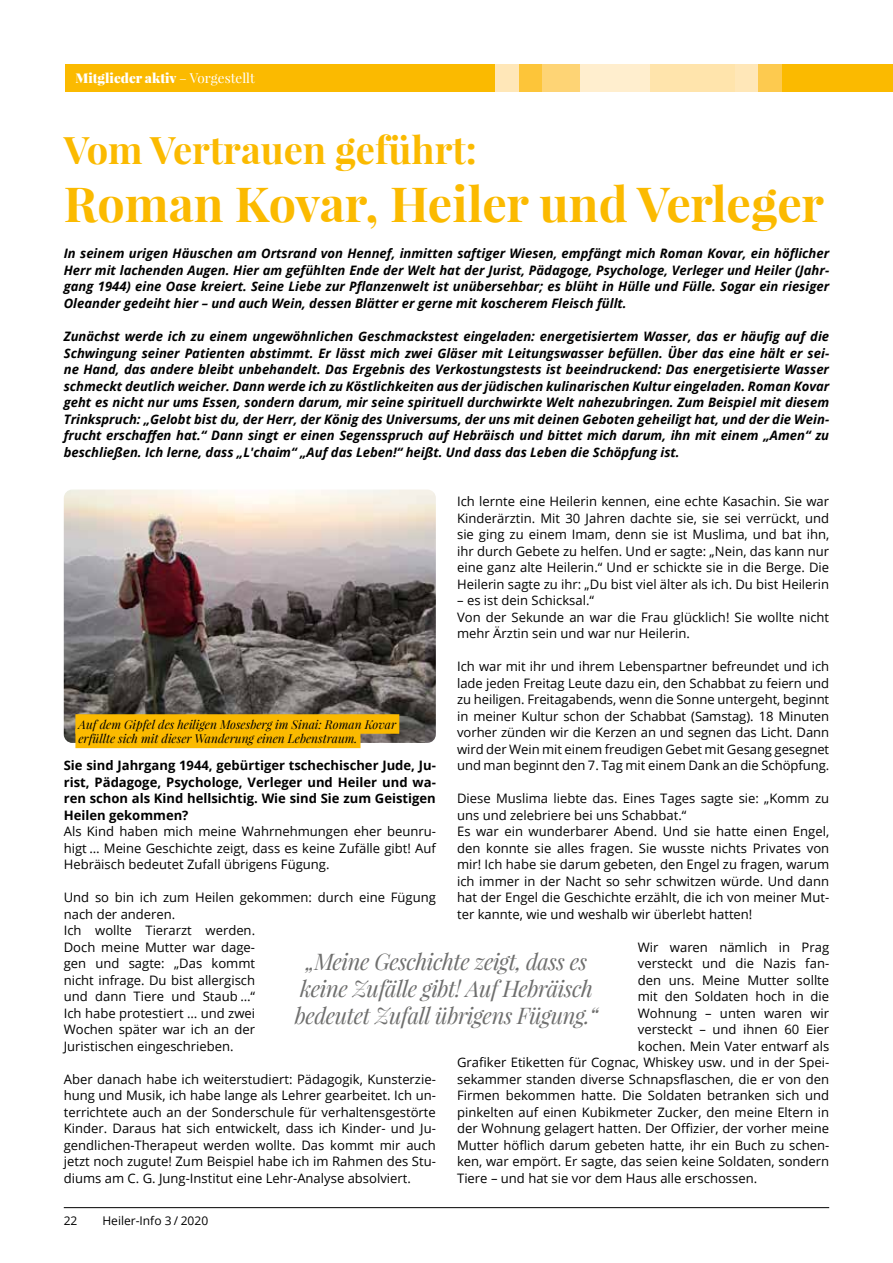
<style>
.page{position:relative;width:893px;height:1263px;background:#fff}
.page>*{position:absolute;margin:0;border:0;box-sizing:border-box;transform-origin:0 0}
.t1{font:700 48.6px "Playfair Display";letter-spacing:-.005em;color:#fbba00}
.t2{font:700 38.1px "Playfair Display";color:#fbba00}
.t3{font:italic 22.5px/27px "Playfair Display";letter-spacing:-.02em;color:#6f6f6e;text-align:center}
.t4{font:900 13.5px "Playfair Display";color:#fff}
.t5{font:13.05px/16.5px "Open Sans";color:#000;text-align:justify}
.t6{font:italic 700 13.05px/16.5px "Open Sans";color:#000;text-align:justify}
.t7{font:700 13.05px/16.5px "Open Sans";color:#000;text-align:justify}
.t8{font:italic 12px/14.4px "Playfair Display";color:#000}
.t9{font:12px "Open Sans";color:#000}
.s1{font-weight:400}
</style>
<div class="page">
<div style="left:782px;top:64px;width:111px;height:27px;background:#fbba00"></div>
<div style="left:65px;top:64px;width:430px;height:27px;background:#fbba00"></div>
<div style="left:495px;top:64px;width:24px;height:27px;background:#ffe7b8"></div>
<div style="left:735px;top:64px;width:23px;height:27px;background:#ffe7b8"></div>
<div style="left:519px;top:64px;width:24px;height:27px;background:#fdc539"></div>
<div style="left:758px;top:64px;width:24px;height:27px;background:#fdca4f"></div>
<div style="left:543px;top:64px;width:37px;height:27px;background:#fed475"></div>
<div style="left:580px;top:64px;width:70px;height:27px;background:#ffeece"></div>
<div style="left:650px;top:64px;width:85px;height:27px;background:#ffe4ac"></div>
<img style="left:64px;top:489px;width:372px;height:254px">
<div style="left:75px;top:714px;width:324px;height:20px;background:#fbba00"></div>
<div style="left:75px;top:729px;width:285px;height:19px;background:#fbba00"></div>
<hr style="left:64px;top:1207px;width:765px;height:1px;background:#000">
<p class="t4" style="left:75px;top:69px;width:181px">Mitglieder aktiv <span class="s1">– Vorgestellt</span></p>
<h2 class="t2" style="left:64px;top:126px;width:415px">Vom Vertrauen geführt:</h2>
<h1 class="t1" style="left:64px;top:173px;width:762px">Roman Kovar, Heiler und Verleger</h1>
<p class="t6" style="left:64px;top:245px;width:767px">In seinem urigen Häuschen am Ortsrand von Hennef, inmitten saftiger Wiesen, empfängt mich Roman Kovar, ein höflicher Herr mit lachenden Augen. Hier am gefühlten Ende der Welt hat der Jurist, Pädagoge, Psychologe, Verleger und Heiler (Jahr&shy;gang 1944) eine Oase kreiert. Seine Liebe zur Pflanzenwelt ist unübersehbar; es blüht in Hülle und Fülle. Sogar ein riesiger Oleander gedeiht hier – und auch Wein, dessen Blätter er gerne mit koscherem Fleisch füllt.</p>
<p class="t6" style="left:64px;top:328px;width:767px">Zunächst werde ich zu einem ungewöhnlichen Geschmackstest eingeladen: energetisiertem Wasser, das er häufig auf die Schwingung seiner Patienten abstimmt. Er lässt mich zwei Gläser mit Leitungswasser befüllen. Über das eine hält er sei&shy;ne Hand, das andere bleibt unbehandelt. Das Ergebnis des Verkostungstests ist beeindruckend: Das energetisierte Wasser schmeckt deutlich weicher. Dann werde ich zu Köstlichkeiten aus der jüdischen kulinarischen Kultur eingeladen. Roman Kovar geht es nicht nur ums Essen, sondern darum, mir seine spirituell durchwirkte Welt nahezubringen. Zum Beispiel mit diesem Trinkspruch: „Gelobt bist du, der Herr, der König des Universums, der uns mit deinen Geboten geheiligt hat, und der die Wein&shy;frucht erschaffen hat.“ Dann singt er einen Segensspruch auf Hebräisch und bittet mich darum, ihn mit einem „Amen“ zu beschließen. Ich lerne, dass „L'chaim“ „Auf das Leben!“ heißt. Und dass das Leben die Schöpfung ist.</p>
<p class="t5" style="left:457px;top:493px;width:374px">Ich lernte eine Heilerin kennen, eine echte Kasachin. Sie war Kinderärztin. Mit 30 Jahren dachte sie, sie sei verrückt, und sie ging zu einem Imam, denn sie ist Muslima, und bat ihn, ihr durch Gebete zu helfen. Und er sagte: „Nein, das kann nur eine ganz alte Heilerin.“ Und er schickte sie in die Berge. Die Heilerin sagte zu ihr: „Du bist viel älter als ich. Du bist Heilerin</p>
<p class="t5" style="left:457px;top:592px;width:374px;text-align:left">– es ist dein Schicksal.“<br>Von der Sekunde an war die Frau glücklich! Sie wollte nicht mehr Ärztin sein und war nur Heilerin.</p>
<p class="t5" style="left:457px;top:658px;width:374px">Ich war mit ihr und ihrem Lebenspartner befreundet und ich lade jeden Freitag Leute dazu ein, den Schabbat zu feiern und zu heiligen. Freitagabends, wenn die Sonne untergeht, beginnt in meiner Kultur schon der Schabbat (Samstag). 18 Minuten vorher zünden wir die Kerzen an und segnen das Licht. Dann wird der Wein mit einem freudigen Gebet mit Gesang gesegnet und man beginnt den 7. Tag mit einem Dank an die Schöpfung.</p>
<p class="t5" style="left:457px;top:790px;width:374px;text-align:left">Diese Muslima liebte das. Eines Tages sagte sie: „Komm zu uns und zelebriere bei uns Schabbat.“<br>Es war ein wunderbarer Abend. Und sie hatte einen Engel, den konnte sie alles fragen. Sie wusste nichts Privates von mir! Ich habe sie darum gebeten, den Engel zu fragen, warum ich immer in der Nacht so sehr schwitzen würde. Und dann hat der Engel die Geschichte erzählt, die ich von meiner Mut&shy;ter kannte, wie und weshalb wir überlebt hatten!</p>
<p class="t5" style="left:638px;top:938px;width:193px">Wir waren nämlich in Prag</p>
<p class="t5" style="left:638px;top:955px;width:193px">versteckt und die Nazis fan-</p>
<p class="t5" style="left:638px;top:971px;width:193px">den uns. Meine Mutter sollte</p>
<p class="t5" style="left:638px;top:988px;width:193px">mit den Soldaten hoch in die</p>
<p class="t5" style="left:638px;top:1004px;width:193px">Wohnung – unten waren wir</p>
<p class="t5" style="left:638px;top:1021px;width:193px">versteckt – und ihnen 60 Eier</p>
<p class="t5" style="left:638px;top:1037px;width:193px">kochen. Mein Vater entwarf als</p>
<p class="t5" style="left:457px;top:1054px;width:374px">Grafiker Etiketten für Cognac, Whiskey usw. und in der Spei-</p>
<p class="t5" style="left:457px;top:1070px;width:374px">sekammer standen diverse Schnapsflaschen, die er von den</p>
<p class="t5" style="left:457px;top:1087px;width:374px">Firmen bekommen hatte. Die Soldaten betranken sich und</p>
<p class="t5" style="left:457px;top:1103px;width:374px">pinkelten auf einen Kubikmeter Zucker, den meine Eltern in</p>
<p class="t5" style="left:457px;top:1120px;width:374px">der Wohnung gelagert hatten. Der Offizier, der vorher meine</p>
<p class="t5" style="left:457px;top:1136px;width:374px">Mutter höflich darum gebeten hatte, ihr ein Buch zu schen-</p>
<p class="t5" style="left:457px;top:1153px;width:374px">ken, war empört. Er sagte, das seien keine Soldaten, sondern</p>
<p class="t5" style="left:457px;top:1169px;width:302px">Tiere – und hat sie vor dem Haus alle erschossen.</p>
<p class="t8" style="left:78px;top:716px;width:319px">Auf dem Gipfel des heiligen Mosesberg im Sinai: Roman Kovar erfüllte sich mit dieser Wanderung einen Lebenstraum.</p>
<p class="t7" style="left:64px;top:757px;width:374px">Sie sind Jahrgang 1944, gebürtiger tschechischer Jude, Ju&shy;rist, Pädagoge, Psychologe, Verleger und Heiler und wa&shy;ren schon als Kind hellsichtig. Wie sind Sie zum Geistigen Heilen gekommen?</p>
<p class="t5" style="left:64px;top:823px;width:374px">Als Kind haben mich meine Wahrnehmungen eher beunru&shy;higt … Meine Geschichte zeigt, dass es keine Zufälle gibt! Auf Hebräisch bedeutet Zufall übrigens Fügung.</p>
<p class="t5" style="left:64px;top:889px;width:374px;text-align:left">Und so bin ich zum Heilen gekommen: durch eine Fügung nach der anderen.<br>Ich wollte Tierarzt werden.<br>Doch meine Mutter war dage-<br>gen und sagte: „Das kommt<br>nicht infrage. Du bist allergisch<br>und dann Tiere und Staub …“<br>Ich habe protestiert … und zwei<br>Wochen später war ich an der<br>Juristischen eingeschrieben.</p>
<p class="t5" style="left:64px;top:1070px;width:374px">Aber danach habe ich weiterstudiert: Pädagogik, Kunsterzie&shy;hung und Musik, ich habe lange als Lehrer gearbeitet. Ich un&shy;terrichtete auch an der Sonderschule für verhaltensgestörte Kinder. Daraus hat sich entwickelt, dass ich Kinder- und Ju&shy;gendlichen-Therapeut werden wollte. Das kommt mir auch jetzt noch zugute! Zum Beispiel habe ich im Rahmen des Stu&shy;diums am C. G. Jung-Institut eine Lehr-Analyse absolviert.</p>
<h3 class="t3" style="left:295px;top:947px;width:305px">„Meine Geschichte zeigt, dass es keine Zufälle gibt! Auf Hebräisch bedeutet Zufall übrigens Fügung.“</h3>
<p class="t9" style="left:64px;top:1213px;width:15px">22</p>
<p class="t9" style="left:102px;top:1213px;width:107px">Heiler-Info 3 / 2020</p>
</div>
